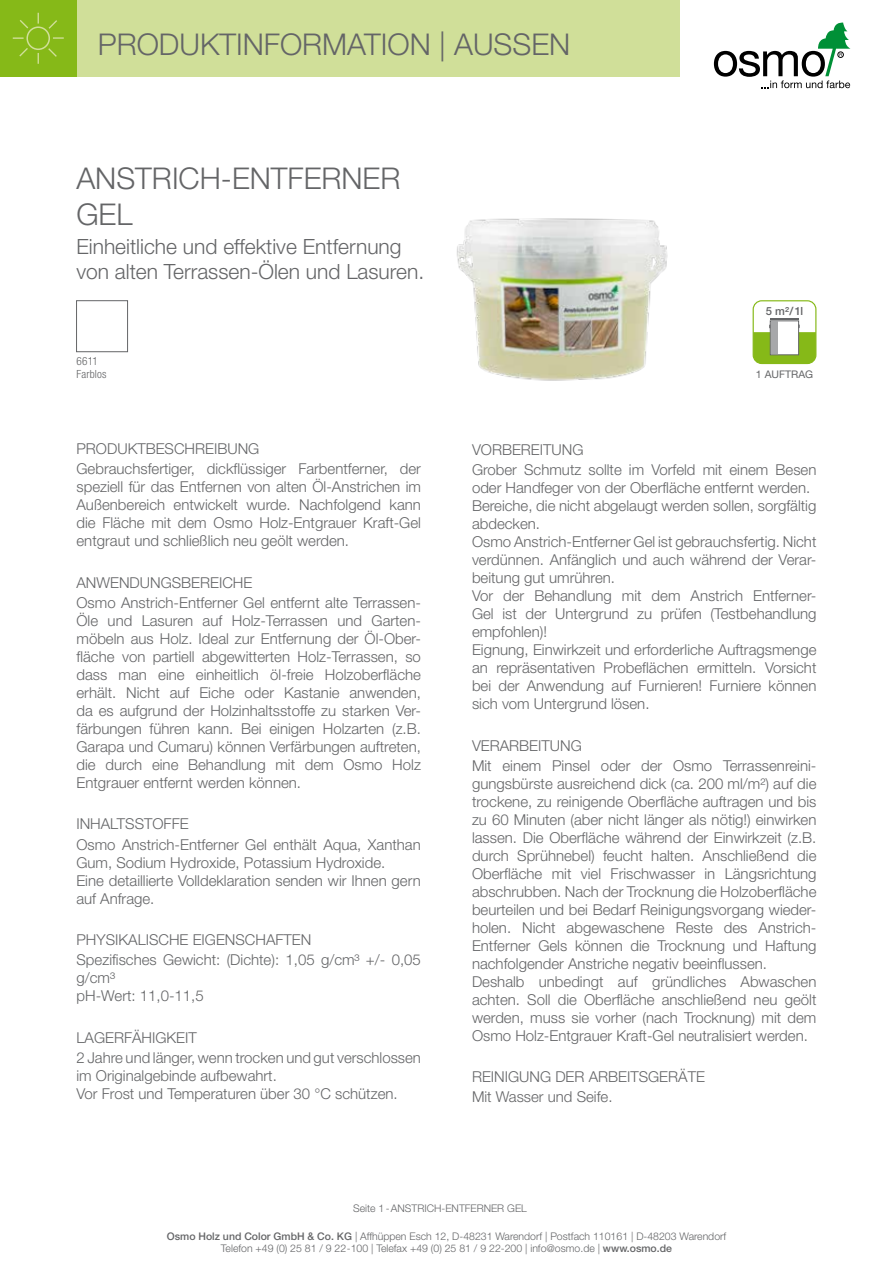
<style>
.page{position:relative;width:893px;height:1263px;background:#fff}
.page>*{position:absolute;margin:0;border:0;box-sizing:border-box;transform-origin:0 0}
.t1{font:300 30px/36px "Helvetica Neue";color:#646567}
.t2{font:300 21px/25.2px "Helvetica Neue";color:#646567}
.t3{font:300 15px/18px "Helvetica Neue";color:#646567}
.t4{font:300 condensed 11.25px/13.5px "Helvetica Neue";letter-spacing:.01em;color:#646567}
.t5{font:500 11.25px "Helvetica Neue";color:#646567}
.t6{font:10.65px "Helvetica Neue";color:#646567}
.t7{font:300 10.5px/12.6px "Helvetica Neue";color:#646567;text-align:center}
.t8{font:10.5px "Helvetica Neue";color:#646567}
.s1{font-weight:500}
</style>
<div class="page">
<div style="left:77px;top:0;width:603px;height:77px;background:#d0df99"></div>
<svg style="left:714px;top:23px;width:136px;height:65px"></svg>
<div style="left:0;top:0;width:77px;height:77px;background:#86b918"></div>
<svg style="left:12px;top:12px;width:52px;height:52px"></svg>
<div style="left:76px;top:300px;width:52px;height:52px;border:1px solid #646567"></div>
<img style="left:457px;top:218px;width:211px;height:163px">
<div style="left:753px;top:300px;width:63px;height:64px;border:1px solid #86b918;border-radius:9px"></div>
<svg style="left:753px;top:319px;width:63px;height:45px"></svg>
<h1 class="t1" style="left:98px;top:26px;width:474px">PRODUKTINFORMATION | AUSSEN</h1>
<h1 class="t1" style="left:76px;top:159px;width:326px">ANSTRICH-ENTFERNER<br>GEL</h1>
<h2 class="t2" style="left:76px;top:234px;width:349px">Einheitliche und effektive Entfernung von alten Terrassen-Ölen und Lasuren.</h2>
<p class="t4" style="left:77px;top:354px;width:31px">6611<br>Farblos</p>
<p class="t3" style="left:77px;top:438px;width:346px;line-height:20.1px">PRODUKTBESCHREIBUNG<br>Gebrauchsfertiger, dickflüssiger Farbentferner, der</p>
<p class="t3" style="left:77px;top:477px;width:346px;text-align:justify">speziell für das Entfernen von alten Öl-Anstrichen im Außenbereich entwickelt wurde. Nachfolgend kann die Fläche mit dem Osmo Holz-Entgrauer Kraft-Gel entgraut und schließlich neu geölt werden.</p>
<p class="t3" style="left:77px;top:572px;width:346px;line-height:20.1px">ANWENDUNGSBEREICHE<br>Osmo Anstrich-Entferner Gel entfernt alte Terrassen-</p>
<p class="t3" style="left:77px;top:611px;width:346px;text-align:justify">Öle und Lasuren auf Holz-Terrassen und Garten&shy;möbeln aus Holz. Ideal zur Entfernung der Öl-Ober&shy;fläche von partiell abgewitterten Holz-Terrassen, so dass man eine einheitlich öl-freie Holzoberfläche erhält. Nicht auf Eiche oder Kastanie anwenden, da es aufgrund der Holzinhaltsstoffe zu starken Ver&shy;färbungen führen kann. Bei einigen Holzarten (z.B.<br>Garapa und Cumaru) können Verfärbungen auftreten, die durch eine Behandlung mit dem Osmo Holz Entgrauer entfernt werden können.</p>
<p class="t3" style="left:76px;top:814px;width:346px;line-height:20.1px">INHALTSSTOFFE<br>Osmo Anstrich-Entferner Gel enthält Aqua, Xanthan</p>
<p class="t3" style="left:76px;top:853px;width:346px">Gum, Sodium Hydroxide, Potassium Hydroxide.<br>Eine detaillierte Volldeklaration senden wir Ihnen gern auf Anfrage.</p>
<p class="t3" style="left:77px;top:929px;width:346px;line-height:20.1px">PHYSIKALISCHE EIGENSCHAFTEN<br>Spezifisches Gewicht: (Dichte): 1,05 g/cm³ +/- 0,05</p>
<p class="t3" style="left:77px;top:969px;width:129px">g/cm³<br>pH-Wert: 11,0-11,5</p>
<p class="t3" style="left:77px;top:1027px;width:346px;line-height:20.1px">LAGERFÄHIGKEIT<br>2 Jahre und länger, wenn trocken und gut verschlossen</p>
<p class="t3" style="left:77px;top:1066px;width:323px">im Originalgebinde aufbewahrt.<br>Vor Frost und Temperaturen über 30 °C schützen.</p>
<p class="t5" style="left:766px;top:304px;width:39px">5 m²/1l</p>
<p class="t6" style="left:746px;top:366px;width:78px">1ANWENDUNG</p>
<p class="t8" style="left:756px;top:368px;width:59px">1 AUFTRAG</p>
<p class="t3" style="left:472px;top:439px;width:346px;line-height:20.1px">VORBEREITUNG<br>Grober Schmutz sollte im Vorfeld mit einem Besen</p>
<p class="t3" style="left:472px;top:478px;width:346px">oder Handfeger von der Oberfläche entfernt werden.<br>Bereiche, die nicht abgelaugt werden sollen, sorgfältig abdecken.<br>Osmo Anstrich-Entferner Gel ist gebrauchsfertig. Nicht verdünnen. Anfänglich und auch während der Verar&shy;beitung gut umrühren.<br>Vor der Behandlung mit dem Anstrich Entferner-Gel ist der Untergrund zu prüfen (Testbehandlung empfohlen)!<br>Eignung, Einwirkzeit und erforderliche Auftragsmenge an repräsentativen Probeflächen ermitteln. Vorsicht bei der Anwendung auf Furnieren! Furniere können sich vom Untergrund lösen.</p>
<p class="t3" style="left:472px;top:735px;width:346px;line-height:20.1px">VERARBEITUNG<br>Mit einem Pinsel oder der Osmo Terrassenreini-</p>
<p class="t3" style="left:472px;top:774px;width:346px">gungsbürste ausreichend dick (ca. 200 ml/m²) auf die trockene, zu reinigende Oberfläche auftragen und bis zu 60 Minuten (aber nicht länger als nötig!) einwirken lassen. Die Oberfläche während der Einwirkzeit (z.B. durch Sprühnebel) feucht halten. Anschließend die Oberfläche mit viel Frischwasser in Längsrichtung abschrubben. Nach der Trocknung die Holzoberfläche beurteilen und bei Bedarf Reinigungsvorgang wieder&shy;holen. Nicht abgewaschene Reste des Anstrich-Entferner Gels können die Trocknung und Haftung nachfolgender Anstriche negativ beeinflussen.<br>Deshalb unbedingt auf gründliches Abwaschen achten. Soll die Oberfläche anschließend neu geölt werden, muss sie vorher (nach Trocknung) mit dem Osmo Holz-Entgrauer Kraft-Gel neutralisiert werden.</p>
<p class="t3" style="left:472px;top:1066px;width:234px;line-height:20.1px">REINIGUNG DER ARBEITSGERÄTE<br>Mit Wasser und Seife.</p>
<p class="t7" style="left:353px;top:1202px;width:175px">Seite 1-ANSTRICH-ENTFERNER GEL</p>
<p class="t7" style="left:167px;top:1229px;width:561px"><span class="s1">Osmo Holz und Color GmbH &amp; Co. KG</span> | Affhüppen Esch 12, D-48231 Warendorf | Postfach 110161 | D-48203 Warendorf<br>Telefon +49 (0) 25 81 / 9 22-100 | Telefax +49 (0) 25 81 / 9 22-200 | info@osmo.de | <span class="s1">www.osmo.de</span></p>
</div>
